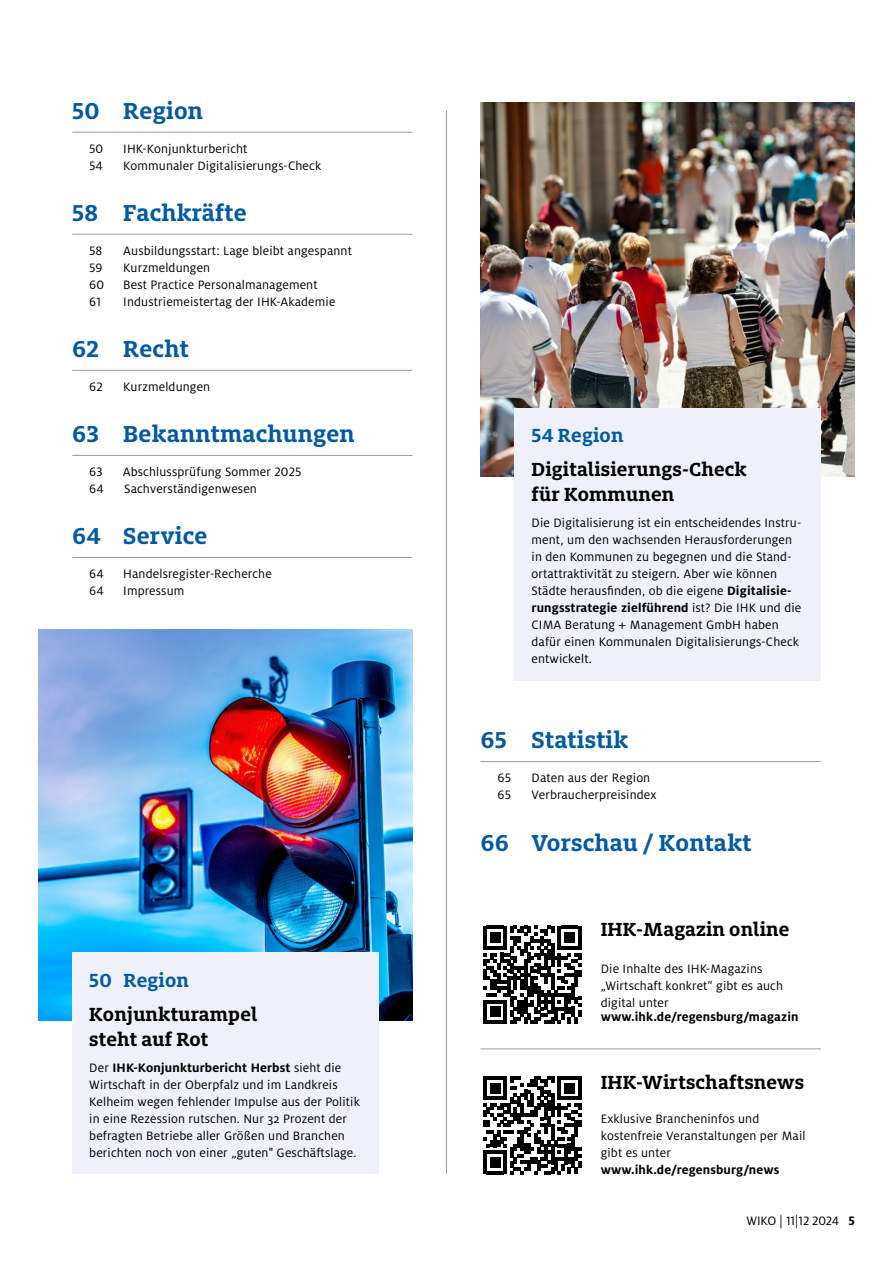
<style>
.page{position:relative;width:893px;height:1263px;background:#fff}
.page>*{position:absolute;margin:0;border:0;box-sizing:border-box;transform-origin:0 0}
.t1{font:700 25.5px "Milo Slab Pro";letter-spacing:.01em;color:#005aa1}
.t2{font:700 21px/25.2px "Milo Slab Pro";letter-spacing:.01em;color:#000}
.t3{font:700 21px "Milo Slab Pro";letter-spacing:.01em;color:#005aa1}
.t4{font:13.5px/17px "Milo OT";letter-spacing:.01em;color:#000}
.t5{font:700 13.5px "Milo OT";letter-spacing:.01em;color:#000}
.t6{font:13.5px "Milo OT";letter-spacing:-.01em;color:#000}
.s1{font-weight:700}
</style>
<div class="page">
<img style="left:39px;top:629px;width:373px;height:391px">
<img style="left:480px;top:102px;width:375px;height:374px">
<div style="left:514px;top:408px;width:307px;height:272px;background:#eef1f9"></div>
<hr style="left:446px;top:111px;width:1px;height:1063px;background:#9c9c9d">
<div style="left:72px;top:952px;width:306px;height:222px;background:#eef1f9"></div>
<hr style="left:72px;top:132px;width:340px;height:1px;background:#9c9c9d">
<hr style="left:72px;top:234px;width:340px;height:1px;background:#9c9c9d">
<hr style="left:72px;top:370px;width:340px;height:1px;background:#9c9c9d">
<hr style="left:72px;top:455px;width:340px;height:1px;background:#9c9c9d">
<hr style="left:72px;top:557px;width:340px;height:1px;background:#9c9c9d">
<hr style="left:480px;top:761px;width:341px;height:1px;background:#9c9c9d">
<hr style="left:480px;top:1048px;width:341px;height:1px;background:#9c9c9d">
<svg style="left:483px;top:926px;width:98px;height:98px"></svg>
<svg style="left:483px;top:1076px;width:98px;height:98px"></svg>
<h1 class="t1" style="left:72px;top:94px;width:132px">50 Region</h1>
<p class="t4" style="left:89px;top:141px;width:16px">50</p>
<p class="t4" style="left:123px;top:141px;width:126px">IHK-Konjunkturbericht</p>
<p class="t4" style="left:89px;top:158px;width:15px">54</p>
<p class="t4" style="left:123px;top:158px;width:199px">Kommunaler Digitalisierungs-Check</p>
<h1 class="t1" style="left:72px;top:197px;width:176px">58 Fachkräfte</h1>
<p class="t4" style="left:89px;top:243px;width:15px">58</p>
<p class="t4" style="left:123px;top:243px;width:230px">Ausbildungsstart: Lage bleibt angespannt</p>
<p class="t4" style="left:89px;top:260px;width:15px">59</p>
<p class="t4" style="left:123px;top:260px;width:88px">Kurzmeldungen</p>
<p class="t4" style="left:89px;top:277px;width:16px">60</p>
<p class="t4" style="left:123px;top:277px;width:196px">Best Practice Personalmanagement</p>
<p class="t4" style="left:89px;top:294px;width:13px">61</p>
<p class="t4" style="left:123px;top:294px;width:214px">Industriemeistertag der IHK-Akademie</p>
<h1 class="t1" style="left:72px;top:333px;width:118px">62 Recht</h1>
<p class="t4" style="left:89px;top:379px;width:15px">62</p>
<p class="t4" style="left:123px;top:379px;width:88px">Kurzmeldungen</p>
<h1 class="t1" style="left:72px;top:418px;width:284px">63 Bekanntmachungen</h1>
<p class="t4" style="left:89px;top:464px;width:15px">63</p>
<p class="t4" style="left:123px;top:464px;width:180px">Abschlussprüfung Sommer 2025</p>
<p class="t4" style="left:89px;top:481px;width:16px">64</p>
<p class="t4" style="left:124px;top:481px;width:134px">Sachverständigenwesen</p>
<h1 class="t1" style="left:72px;top:520px;width:137px">64 Service</h1>
<p class="t4" style="left:89px;top:566px;width:16px">64</p>
<p class="t4" style="left:123px;top:566px;width:150px">Handelsregister-Recherche</p>
<p class="t4" style="left:89px;top:583px;width:16px">64</p>
<p class="t4" style="left:123px;top:583px;width:63px">Impressum</p>
<h2 class="t3" style="left:89px;top:966px;width:101px">50 Region</h2>
<h2 class="t2" style="left:89px;top:1000px;width:170px">Konjunkturampel steht auf Rot</h2>
<p class="t4" style="left:89px;top:1059px;width:272px">Der <span class="s1">IHK-Konjunkturbericht Herbst</span> sieht die Wirtschaft in der Oberpfalz und im Landkreis Kelheim wegen fehlender Impulse aus der Politik in eine Rezession rutschen. Nur 32 Prozent der befragten Betriebe aller Größen und Branchen berichten noch von einer „guten" Geschäftslage.</p>
<h2 class="t3" style="left:531px;top:422px;width:93px">54 Region</h2>
<h2 class="t2" style="left:531px;top:456px;width:217px">Digitalisierungs-Check für Kommunen</h2>
<p class="t4" style="left:531px;top:515px;width:271px">Die Digitalisierung ist ein entscheidendes Instru&shy;ment, um den wachsenden Herausforderungen in den Kommunen zu begegnen und die Stand&shy;ortattraktivität zu steigern. Aber wie können Städte herausfinden, ob die eigene <span class="s1">Digitalisie&shy;rungsstrategie zielführend</span> ist? Die IHK und die CIMA Beratung + Management GmbH haben dafür einen Kommunalen Digitalisierungs-Check entwickelt.</p>
<h1 class="t1" style="left:480px;top:724px;width:149px">65 Statistik</h1>
<p class="t4" style="left:497px;top:770px;width:15px">65</p>
<p class="t4" style="left:532px;top:770px;width:120px">Daten aus der Region</p>
<p class="t4" style="left:497px;top:787px;width:15px">65</p>
<p class="t4" style="left:532px;top:787px;width:127px">Verbraucherpreisindex</p>
<h1 class="t1" style="left:480px;top:826px;width:273px">66 Vorschau / Kontakt</h1>
<h2 class="t2" style="left:601px;top:915px;width:190px">IHK-Magazin online</h2>
<p class="t4" style="left:601px;top:960px;width:184px">Die Inhalte des IHK-Magazins „Wirtschaft konkret“ gibt es auch digital unter</p>
<p class="t5" style="left:601px;top:1009px;width:199px">www.ihk.de/regensburg/magazin</p>
<h2 class="t2" style="left:601px;top:1068px;width:205px">IHK-Wirtschaftsnews</h2>
<p class="t4" style="left:601px;top:1110px;width:206px">Exklusive Brancheninfos und kostenfreie Veranstaltungen per Mail gibt es unter</p>
<p class="t5" style="left:601px;top:1162px;width:180px">www.ihk.de/regensburg/news</p>
<p class="t6" style="left:746px;top:1213px;width:110px">WIKO | 11|12 2024 <span class="s1">5</span></p>
</div>
